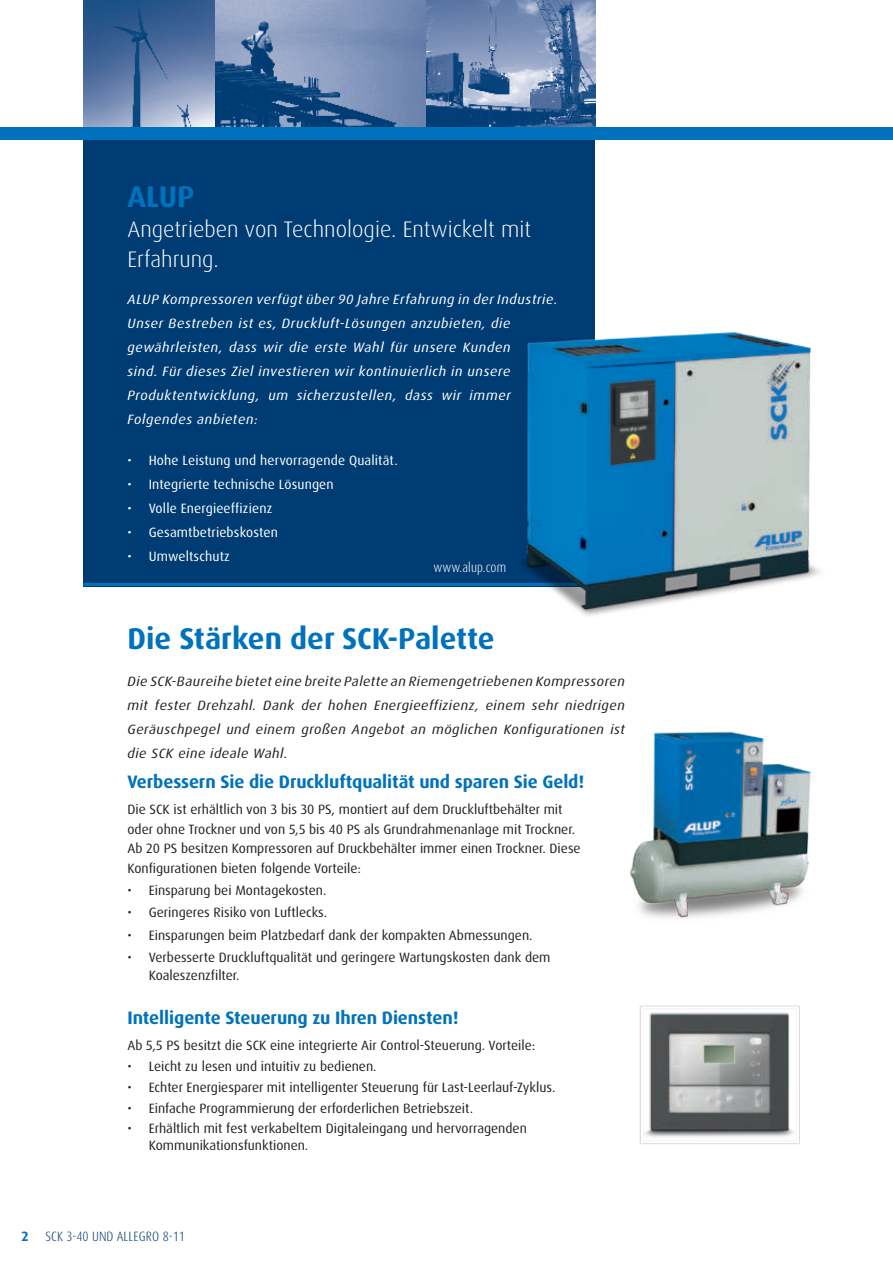
<style>
.page{position:relative;width:893px;height:1263px;background:#fff}
.page>*{position:absolute;margin:0;border:0;box-sizing:border-box;transform-origin:0 0}
.t1{font:700 30px "Dax Pro";color:#0072bc}
.t2{font:300 22.5px/30px "Dax Pro";color:#fff}
.t3{font:700 18px "Dax Pro";letter-spacing:-.005em;color:#0072bc}
.t4{font:13.5px/19.5px "Dax Pro";color:#231f20}
.t5{font:italic 13.5px/24px "Dax Pro";letter-spacing:.04em;color:#fff;scale:1.05 1}
.t6{font:italic 13.5px/24px "Dax Pro";letter-spacing:.03em;color:#231f20;text-align:justify;scale:1.05 1}
.t7{font:13.5px "Dax Pro";letter-spacing:.01em;color:#fff}
.t8{font:300 condensed 13.5px "Dax Pro";letter-spacing:.01em;color:#003c74}
.t9{font:300 condensed 13.5px "Dax Pro";letter-spacing:.01em;color:#fff}
.s1{font-weight:700;font-stretch:normal;color:#0072bc}
</style>
<div class="page">
<div style="left:84px;top:0;width:511px;height:586px;background:#003c74"></div>
<hr style="left:84px;top:583px;width:511px;height:3px;background:#0072bc">
<img style="left:84px;top:0;width:340px;height:127px">
<img style="left:424px;top:0;width:171px;height:127px">
<div style="left:0;top:127px;width:893px;height:12px;background:#0072bc"></div>
<img style="left:491px;top:332px;width:330px;height:284px">
<img style="left:629px;top:731px;width:182px;height:187px">
<div style="left:639px;top:1005px;width:161px;height:139px;background:#231f20;opacity:.33"></div>
<img style="left:644px;top:1011px;width:152px;height:127px">
<div style="left:641px;top:1006px;width:158px;height:137px;border:2px solid #fff"></div>
<h1 class="t1" style="left:127px;top:177px;width:69px">ALUP</h1>
<h2 class="t2" style="left:127px;top:214px;width:405px">Angetrieben von Technologie. Entwickelt mit<br>Erfahrung.</h2>
<p class="t5" style="left:127px;top:287px;width:411px">ALUP Kompressoren verfügt über 90 Jahre Erfahrung in der Industrie.<br>Unser Bestreben ist es, Druckluft-Lösungen anzubieten, die gewährleisten, dass wir die erste Wahl für unsere Kunden<br>sind. Für dieses Ziel investieren wir kontinuierlich in unsere Produktentwicklung, um sicherzustellen, dass wir immer Folgendes anbieten:</p>
<p class="t7" style="left:127px;top:451px;width:272px">• Hohe Leistung und hervorragende Qualität.</p>
<p class="t7" style="left:127px;top:475px;width:208px">• Integrierte technische Lösungen</p>
<p class="t7" style="left:127px;top:499px;width:146px">• Volle Energieeffizienz</p>
<p class="t7" style="left:127px;top:523px;width:152px">• Gesamtbetriebskosten</p>
<p class="t7" style="left:127px;top:547px;width:104px">• Umweltschutz</p>
<p class="t9" style="left:433px;top:558px;width:74px">www.alup.com</p>
<h1 class="t1" style="left:127px;top:619px;width:369px">Die Stärken der SCK-Palette</h1>
<p class="t6" style="left:127px;top:669px;width:475px">Die SCK-Baureihe bietet eine breite Palette an Riemengetriebenen Kompressoren mit fester Drehzahl. Dank der hohen Energieeffizienz, einem sehr niedrigen Geräuschpegel und einem großen Angebot an möglichen Konfigurationen ist die SCK eine ideale Wahl.</p>
<h3 class="t3" style="left:127px;top:770px;width:458px">Verbessern Sie die Druckluftqualität und sparen Sie Geld!</h3>
<p class="t4" style="left:127px;top:800px;width:455px">Die SCK ist erhältlich von 3 bis 30 PS, montiert auf dem Druckluftbehälter mit oder ohne Trockner und von 5,5 bis 40 PS als Grundrahmenanlage mit Trockner.<br>Ab 20 PS besitzen Kompressoren auf Druckbehälter immer einen Trockner. Diese Konfigurationen bieten folgende Vorteile:</p>
<p class="t4" style="left:127px;top:881px;width:200px">• Einsparung bei Montagekosten.</p>
<p class="t4" style="left:127px;top:903px;width:201px">• Geringeres Risiko von Luftlecks.</p>
<p class="t4" style="left:127px;top:925px;width:407px">• Einsparungen beim Platzbedarf dank der kompakten Abmessungen.</p>
<p class="t4" style="left:149px;top:948px;width:403px;line-height:18px;text-indent:-21px">• Verbesserte Druckluftqualität und geringere Wartungskosten dank dem<br>Koaleszenzfilter.</p>
<h3 class="t3" style="left:127px;top:1006px;width:333px">Intelligente Steuerung zu Ihren Diensten!</h3>
<p class="t4" style="left:127px;top:1036px;width:409px">Ab 5,5 PS besitzt die SCK eine integrierte Air Control-Steuerung. Vorteile:</p>
<p class="t4" style="left:127px;top:1057px;width:251px">• Leicht zu lesen und intuitiv zu bedienen.</p>
<p class="t4" style="left:127px;top:1077px;width:430px">• Echter Energiesparer mit intelligenter Steuerung für Last-Leerlauf-Zyklus.</p>
<p class="t4" style="left:127px;top:1098px;width:347px">• Einfache Programmierung der erforderlichen Betriebszeit.</p>
<p class="t4" style="left:149px;top:1120px;width:380px;line-height:16.5px;text-indent:-21px">• Erhältlich mit fest verkabeltem Digitaleingang und hervorragenden<br>Kommunikationsfunktionen.</p>
<p class="t8" style="left:22px;top:1228px;width:165px"><span class="s1">2</span> SCK 3-40 UND ALLEGRO 8-11</p>
</div>
